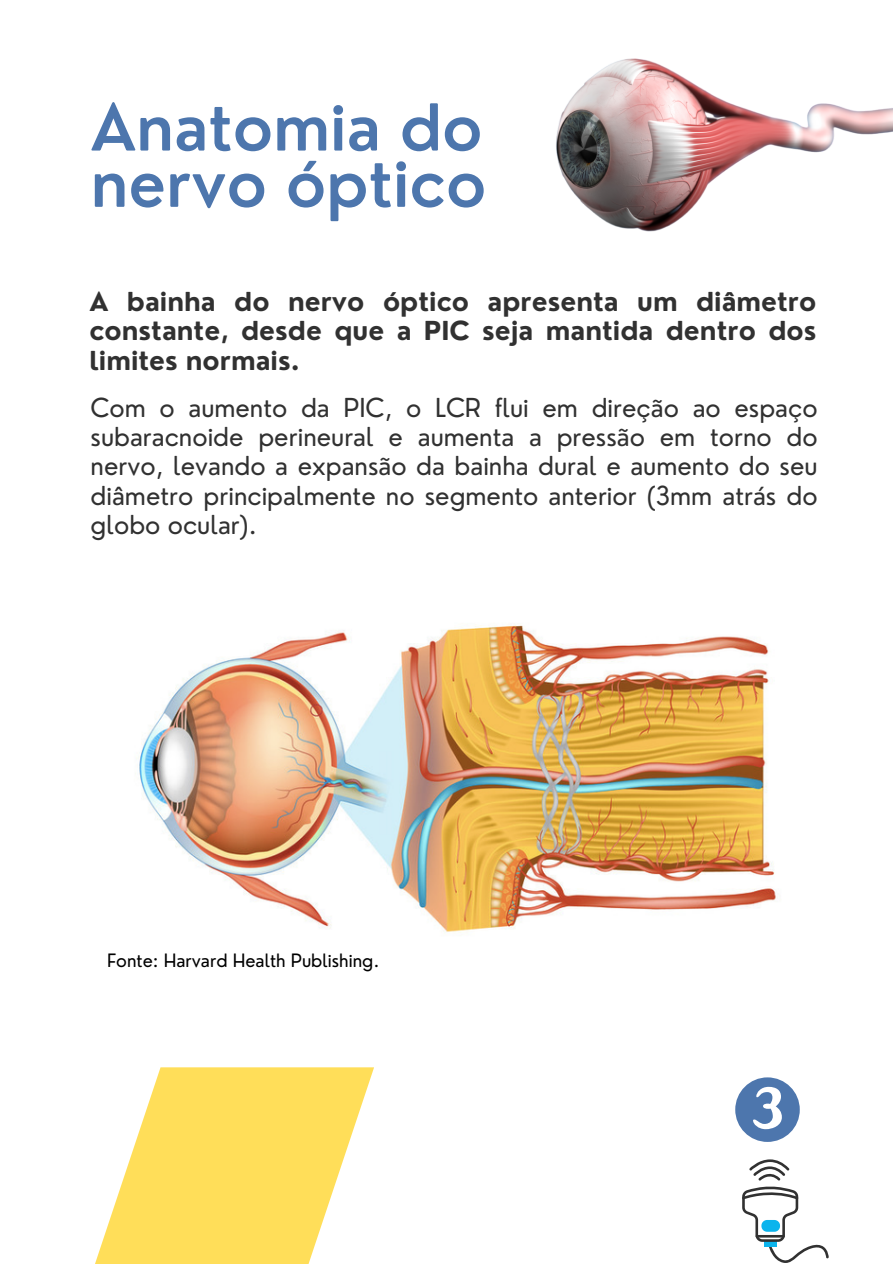
<style>
.page{position:relative;width:893px;height:1264px;background:#fff}
.page>*{position:absolute;margin:0;border:0;box-sizing:border-box;transform-origin:0 0}
.t1{font:600 63px/56.2px "Nourd";color:#4d76ad}
.t2{font:25.5px/29.2px "Nourd";color:#313131;text-align:justify}
.t3{font:700 25.5px/29.2px "Nourd";color:#313131;text-align:justify}
.t4{font:18px "Nourd";color:#000}
</style>
<div class="page">
<svg style="left:95px;top:1067px;width:279px;height:196px;fill:#ffde59"></svg>
<svg style="left:749px;top:1159px;width:40px;height:21px"></svg>
<svg style="left:742px;top:1186px;width:86px;height:76px"></svg>
<img style="left:556px;top:58px;width:336px;height:174px">
<svg style="left:735px;top:1077px;width:64px;height:64px"></svg>
<img style="left:136px;top:624px;width:642px;height:309px">
<p class="t1" style="left:91px;top:99px;width:397px">Anatomia do nervo óptico</p>
<h3 class="t3" style="left:89px;top:287px;width:728px">A bainha do nervo óptico apresenta um diâmetro constante, desde que a PIC seja mantida dentro dos limites normais.</h3>
<p class="t2" style="left:91px;top:393px;width:728px">Com o aumento da PIC, o LCR flui em direção ao espaço subaracnoide perineural e aumenta a pressão em torno do nervo, levando a expansão da bainha dural e aumento do seu diâmetro principalmente no segmento anterior (3mm atrás do globo ocular).</p>
<p class="t4" style="left:107px;top:948px;width:274px">Fonte: Harvard Health Publishing.</p>
</div>
